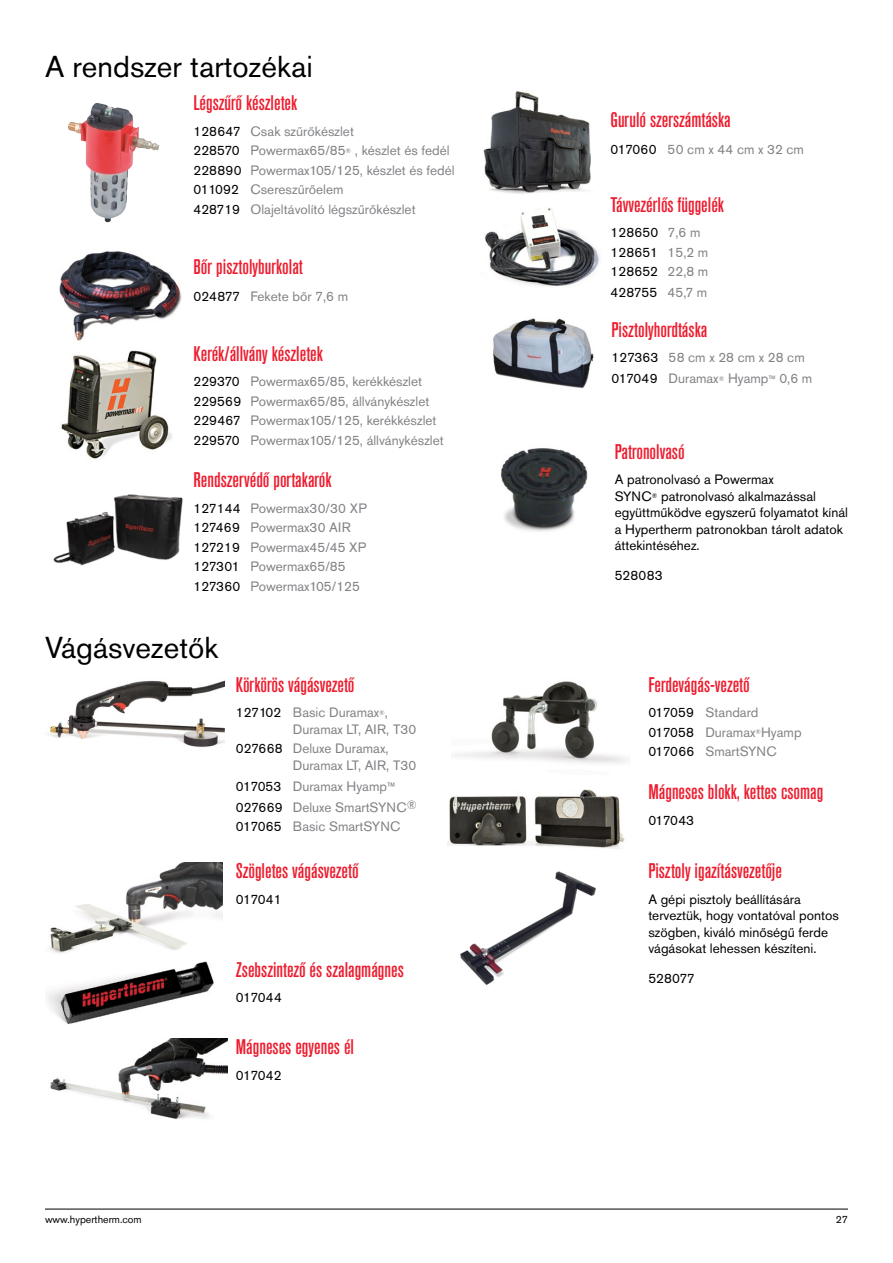
<style>
.page{position:relative;width:893px;height:1263px;background:#fff}
.page>*{position:absolute;margin:0;border:0;box-sizing:border-box;transform-origin:0 0}
.t1{font:30px "Akzidenz Grotesk Pro";color:#000}
.t2{font:500 condensed 21px "Akzidenz Grotesk Pro";color:#ed1c2e}
.t3{font:13.5px/19.5px "Akzidenz Grotesk Pro";color:#808285}
.t4{font:13.5px/16.5px "Akzidenz Grotesk Pro";color:#000}
.t5{font:10.5px "Akzidenz Grotesk Pro";color:#000}
.s1{color:#000}
.s2{font-size:12px}
.s3{color:#808285}
.s4{font-size:10.5px}
</style>
<div class="page">
<hr style="left:45px;top:1209px;width:803px;height:1px;background:#000">
<img style="left:68px;top:103px;width:92px;height:119px">
<img style="left:59px;top:251px;width:123px;height:90px">
<img style="left:61px;top:350px;width:111px;height:109px">
<img style="left:53px;top:494px;width:130px;height:72px">
<img style="left:483px;top:91px;width:108px;height:103px">
<img style="left:493px;top:318px;width:101px;height:71px">
<img style="left:485px;top:207px;width:115px;height:79px">
<img style="left:500px;top:448px;width:88px;height:84px">
<img style="left:47px;top:680px;width:177px;height:67px">
<img style="left:455px;top:681px;width:173px;height:82px">
<img style="left:447px;top:789px;width:178px;height:60px">
<img style="left:49px;top:862px;width:173px;height:91px">
<img style="left:47px;top:961px;width:181px;height:78px">
<img style="left:50px;top:1039px;width:177px;height:80px">
<img style="left:460px;top:871px;width:136px;height:114px">
<h1 class="t1" style="left:45px;top:47px;width:269px">A rendszer tartozékai</h1>
<h2 class="t2" style="left:194px;top:89px;width:105px">Légszűrő készletek</h2>
<p class="t3" style="left:194px;top:121px;width:263px"><span class="s1">128647</span> Csak szűrőkészlet<br><span class="s1">228570</span> Powermax65/85<sup>®</sup> , készlet és fedél <span class="s1">228890</span> Powermax105/125, készlet és fedél <span class="s1">011092</span> Csereszűrőelem<br><span class="s1">428719</span> Olajeltávolító légszűrőkészlet</p>
<h2 class="t2" style="left:194px;top:253px;width:111px">Bőr pisztolyburkolat</h2>
<p class="t3" style="left:194px;top:286px;width:156px"><span class="s1">024877</span> Fekete bőr 7,6 m</p>
<h2 class="t2" style="left:194px;top:340px;width:131px">Kerék/állvány készletek</h2>
<p class="t3" style="left:194px;top:372px;width:252px"><span class="s1">229370</span> Powermax65/85, kerékkészlet <span class="s1">229569</span> Powermax65/85, állványkészlet <span class="s1">229467</span> Powermax105/125, kerékkészlet <span class="s1">229570</span> Powermax105/125, állványkészlet</p>
<h2 class="t2" style="left:194px;top:466px;width:140px">Rendszervédő portakarók</h2>
<p class="t3" style="left:194px;top:498px;width:175px"><span class="s1">127144</span> Powermax30/30 XP<br><span class="s1">127469</span> Powermax30 AIR<br><span class="s1">127219</span> Powermax45/45 XP<br><span class="s1">127301</span> Powermax65/85<br><span class="s1">127360</span> Powermax105/125</p>
<h1 class="t1" style="left:45px;top:628px;width:175px">Vágásvezetők</h1>
<h2 class="t2" style="left:236px;top:671px;width:120px">Körkörös vágásvezető</h2>
<p class="t3" style="left:293px;top:704px;width:125px;line-height:16.5px;text-indent:-57px"><span class="s1">127102</span> Basic Duramax<sup>®</sup>,<br>Duramax LT, AIR, T30</p>
<p class="t3" style="left:293px;top:740px;width:125px;line-height:16.5px;text-indent:-57px"><span class="s1">027668</span> Deluxe Duramax,<br>Duramax LT, AIR, T30</p>
<p class="t3" style="left:236px;top:775px;width:182px;line-height:21px"><span class="s1">017053</span> Duramax Hyamp<span class="s2">™<br></span><span class="s1">027669</span> Deluxe SmartSYNC<sup>®</sup></p>
<p class="t3" style="left:236px;top:817px;width:166px"><span class="s1">017065</span> Basic SmartSYNC</p>
<h2 class="t2" style="left:236px;top:857px;width:124px">Szögletes vágásvezető</h2>
<p class="t4" style="left:236px;top:891px;width:47px">017041</p>
<h2 class="t2" style="left:236px;top:956px;width:169px">Zsebszintező és szalagmágnes</h2>
<p class="t4" style="left:236px;top:989px;width:48px">017044</p>
<h2 class="t2" style="left:236px;top:1033px;width:120px">Mágneses egyenes él</h2>
<p class="t4" style="left:236px;top:1067px;width:47px">017042</p>
<h2 class="t2" style="left:611px;top:106px;width:122px">Guruló szerszámtáska</h2>
<p class="t3" style="left:611px;top:140px;width:195px"><span class="s1">017060</span> 50 cm x 44 cm x 32 cm</p>
<h2 class="t2" style="left:611px;top:191px;width:115px">Távvezérlős függelék</h2>
<p class="t4" style="left:611px;top:223px;width:99px;line-height:19.5px">128650 <span class="s3">7,6 m<br></span>128651 <span class="s3">15,2 m<br></span>128652 <span class="s3">22,8 m</span></p>
<p class="t4" style="left:611px;top:284px;width:98px">428755 <span class="s3">45,7 m</span></p>
<h2 class="t2" style="left:612px;top:316px;width:97px">Pisztolyhordtáska</h2>
<p class="t3" style="left:612px;top:347px;width:202px;line-height:21px"><span class="s1">127363</span> 58 cm x 28 cm x 28 cm<br><span class="s1">017049</span> Duramax<sup>®</sup> Hyamp<span class="s4">™</span> 0,6 m</p>
<h2 class="t2" style="left:615px;top:438px;width:71px">Patronolvasó</h2>
<p class="t4" style="left:615px;top:471px;width:235px">A patronolvasó a Powermax<br>SYNC<sup>®</sup> patronolvasó alkalmazással együttműködve egyszerű folyamatot kínál a Hypertherm patronokban tárolt adatok áttekintéséhez.</p>
<p class="t4" style="left:615px;top:567px;width:49px">528083</p>
<h2 class="t2" style="left:648px;top:671px;width:103px">Ferdevágás-vezető</h2>
<p class="t3" style="left:648px;top:703px;width:155px"><span class="s1">017059</span> Standard<br><span class="s1">017058</span> Duramax<sup>®</sup>Hyamp<br><span class="s1">017066</span> SmartSYNC</p>
<h2 class="t2" style="left:648px;top:778px;width:176px">Mágneses blokk, kettes csomag</h2>
<p class="t4" style="left:648px;top:811px;width:47px">017043</p>
<h2 class="t2" style="left:648px;top:857px;width:135px">Pisztoly igazításvezetője</h2>
<p class="t4" style="left:648px;top:891px;width:192px">A gépi pisztoly beállítására terveztük, hogy vontatóval pontos szögben, kiváló minőségű ferde vágásokat lehessen készíteni.</p>
<p class="t4" style="left:648px;top:970px;width:48px">528077</p>
<p class="t5" style="left:45px;top:1212px;width:98px">www.hypertherm.com</p>
<p class="t5" style="left:836px;top:1212px;width:14px">27</p>
</div>
